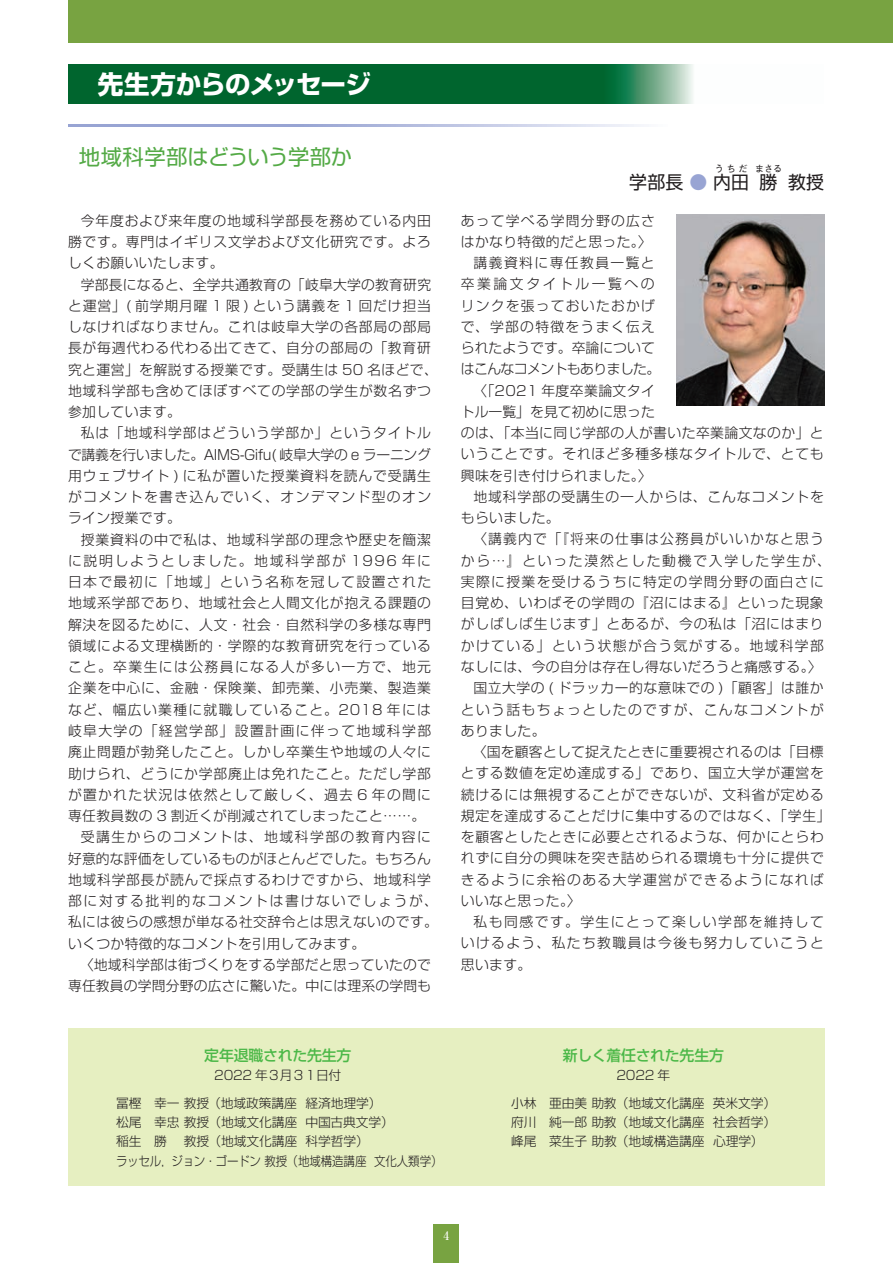
<style>
.page{position:relative;width:893px;height:1263px;background:#fff}
.page>*{position:absolute;margin:0;border:0;box-sizing:border-box;transform-origin:0 0}
.t1{font:700 25.5px "Shin Go Pro";letter-spacing:-.03em;color:#fff}
.t2{font:21.3px "Shin Go Pro";letter-spacing:-.005em;color:#54aa46}
.t3{font:18px "Shin Go Pro";letter-spacing:.015em;color:#231f20}
.t4{font:500 14.85px "Shin Go Pro";letter-spacing:-.015em;color:#4cb848}
.t5{font:300 13.8px/21.3px "Shin Go Pro";letter-spacing:.055em;color:#231f20;text-align:justify}
.t6{font:300 13.8px "Shin Go Pro";letter-spacing:.1em;color:#231f20}
.t7{font:300 13.8px "Shin Go Pro";letter-spacing:.025em;color:#231f20}
.t8{font:300 13.8px "Shin Go Pro";letter-spacing:.03em;color:#231f20}
.t9{font:300 13.8px "Shin Go Pro";letter-spacing:.01em;color:#231f20}
.t10{font:300 13.8px "Shin Go Pro";letter-spacing:.085em;color:#231f20}
.t11{font:300 13.8px "Shin Go Pro";letter-spacing:.125em;color:#231f20}
.t12{font:300 13.8px "Shin Go Pro";letter-spacing:.11em;color:#231f20}
.t13{font:300 13.8px "Shin Go Pro";letter-spacing:.09em;color:#231f20}
.t14{font:300 13.8px "Shin Go Pro";letter-spacing:.005em;color:#231f20}
.t15{font:300 13.8px "Shin Go Pro";letter-spacing:.095em;color:#231f20}
.t16{font:300 13.8px "Shin Go Pro";letter-spacing:.015em;color:#231f20}
.t17{font:300 13.8px "Shin Go Pro";letter-spacing:.035em;color:#231f20}
.t18{font:300 13.8px "Shin Go Pro";letter-spacing:.02em;color:#231f20}
.t19{font:300 13.8px "Shin Go Pro";letter-spacing:.12em;color:#231f20}
.t20{font:300 13.8px "Shin Go Pro";letter-spacing:-.04em;color:#231f20}
.t21{font:300 13.8px "Shin Go Pro";letter-spacing:.185em;color:#231f20}
.t22{font:300 12.75px/19.2px "Shin Go Pro";letter-spacing:-.01em;color:#231f20}
.t23{font:300 12.75px "Shin Go Pro";letter-spacing:-.03em;color:#231f20}
.t24{font:500 11.7px "Ryumin Pro";color:#fff}
.t25{font:9px "Shin Go Pro";letter-spacing:.16em;color:#231f20}
.s1{color:#98a4d3}
</style>
<div class="page">
<div style="left:68px;top:0;width:825px;height:43px;background:#78a341"></div>
<div style="left:434px;top:1225px;width:25px;height:38px;background:#78a341"></div>
<svg style="left:68px;top:125px;width:573px;height:2px"></svg>
<svg style="left:68px;top:65px;width:625px;height:38px;background:#0d6d39"></svg>
<div style="left:68px;top:1028px;width:757px;height:158px;background:#e6efc1"></div>
<img style="left:676px;top:214px;width:149px;height:191px">
<h1 class="t1" style="left:98px;top:64px;width:275px">先生方からのメッセージ</h1>
<h2 class="t2" style="left:79px;top:139px;width:275px">地域科学部はどういう学部か</h2>
<p class="t5" style="left:68px;top:208px;width:365px;text-indent:13px">今年度および来年度の地域科学部長を務めている内田勝です。専門はイギリス文学および文化研究です。よろしくお願いいたします。</p>
<p class="t5" style="left:68px;top:272px;width:371px;text-align:left;text-indent:13px">学部長になると、全学共通教育の「岐阜大学の教育研究と運営」( 前学期月曜 1 限 ) という講義を 1 回だけ担当しなければなりません。これは岐阜大学の各部局の部局長が毎週代わる代わる出てきて、自分の部局の「教育研究と運営」を解説する授業です。受講生は 50 名ほどで、地域科学部も含めてほぼすべての学部の学生が数名ずつ参加しています。</p>
<p class="t5" style="left:68px;top:421px;width:365px;text-indent:13px">私は「地域科学部はどういう学部か」というタイトルで講義を行いました。AIMS-Gifu( 岐阜大学の e ラーニング用ウェブサイト ) に私が置いた授業資料を読んで受講生がコメントを書き込んでいく、オンデマンド型のオンライン授業です。</p>
<p class="t5" style="left:81px;top:527px;width:352px">授業資料の中で私は、地域科学部の理念や歴史を簡潔</p>
<p class="t11" style="left:68px;top:549px;width:365px">に説明しようとしました。地域科学部が 1996 年に</p>
<p class="t6" style="left:68px;top:571px;width:365px">日本で最初に「地域」という名称を冠して設置された</p>
<p class="t5" style="left:68px;top:591px;width:364px">地域系学部であり、地域社会と人間文化が抱える課題の</p>
<p class="t5" style="left:68px;top:612px;width:365px">解決を図るために、人文・社会・自然科学の多様な専門</p>
<p class="t5" style="left:68px;top:633px;width:364px">領域による文理横断的・学際的な教育研究を行っている</p>
<p class="t6" style="left:68px;top:656px;width:365px">こと。卒業生には公務員になる人が多い一方で、地元</p>
<p class="t5" style="left:68px;top:676px;width:364px">企業を中心に、金融・保険業、卸売業、小売業、製造業</p>
<p class="t15" style="left:68px;top:698px;width:364px">など、幅広い業種に就職していること。2018 年には</p>
<p class="t6" style="left:68px;top:719px;width:365px">岐阜大学の「経営学部」設置計画に伴って地域科学部</p>
<p class="t5" style="left:68px;top:740px;width:364px">廃止問題が勃発したこと。しかし卒業生や地域の人々に</p>
<p class="t5" style="left:68px;top:761px;width:364px">助けられ、どうにか学部廃止は免れたこと。ただし学部</p>
<p class="t13" style="left:68px;top:783px;width:365px">が置かれた状況は依然として厳しく、過去 6 年の間に</p>
<p class="t7" style="left:68px;top:804px;width:359px">専任教員数の 3 割近くが削減されてしまったこと……。</p>
<p class="t12" style="left:81px;top:826px;width:352px">受講生からのコメントは、地域科学部の教育内容に</p>
<p class="t9" style="left:68px;top:847px;width:364px">好意的な評価をしているものがほとんどでした。もちろん</p>
<p class="t5" style="left:68px;top:867px;width:364px">地域科学部長が読んで採点するわけですから、地域科学</p>
<p class="t19" style="left:68px;top:889px;width:371px">部に対する批判的なコメントは書けないでしょうが、</p>
<p class="t8" style="left:68px;top:911px;width:371px">私には彼らの感想が単なる社交辞令とは思えないのです。</p>
<p class="t7" style="left:68px;top:932px;width:299px">いくつか特徴的なコメントを引用してみます。</p>
<p class="t16" style="left:80px;top:953px;width:353px">〈地域科学部は街づくりをする学部だと思っていたので</p>
<p class="t9" style="left:68px;top:974px;width:365px">専任教員の学問分野の広さに驚いた。中には理系の学問も</p>
<p class="t4" style="left:204px;top:1043px;width:149px">定年退職された先生方</p>
<p class="t23" style="left:214px;top:1065px;width:129px">2022 年３月３１日付</p>
<p class="t22" style="left:116px;top:1092px;width:328px">冨樫　幸一教授（地域政策講座 経済地理学）　　<br>松尾　幸忠教授（地域文化講座 中国古典文学）　<br>稲生　勝　教授（地域文化講座 科学哲学）　　　<br>ラッセル，ジョン・ゴードン教授（地域構造講座 文化人類学）</p>
<p class="t25" style="left:715px;top:161px;width:34px">うちだ</p>
<p class="t25" style="left:755px;top:161px;width:29px">まさる</p>
<h3 class="t3" style="left:629px;top:167px;width:150px">学部長 <span class="s1">●</span> 内田勝</h3>
<h3 class="t3" style="left:788px;top:167px;width:37px">教授</h3>
<p class="t10" style="left:461px;top:209px;width:196px">あって学べる学問分野の広さ</p>
<p class="t7" style="left:461px;top:230px;width:193px">はかなり特徴的だと思った。〉</p>
<p class="t6" style="left:474px;top:252px;width:183px">講義資料に専任教員一覧と</p>
<p class="t21" style="left:461px;top:273px;width:195px">卒業論文タイトル一覧への</p>
<p class="t10" style="left:461px;top:294px;width:196px">リンクを張っておいたおかげ</p>
<p class="t13" style="left:461px;top:315px;width:195px">で、学部の特徴をうまく伝え</p>
<p class="t14" style="left:461px;top:337px;width:195px">られたようです。卒論について</p>
<p class="t20" style="left:461px;top:358px;width:201px">はこんなコメントもありました。</p>
<p class="t8" style="left:473px;top:379px;width:183px">〈「2021 年度卒業論文タイ</p>
<p class="t14" style="left:461px;top:400px;width:196px">トル一覧」を見て初めに思った</p>
<p class="t8" style="left:461px;top:422px;width:364px">のは、「本当に同じ学部の人が書いた卒業論文なのか」と</p>
<p class="t5" style="left:461px;top:442px;width:364px">いうことです。それほど多種多様なタイトルで、とても</p>
<p class="t7" style="left:461px;top:464px;width:193px">興味を引き付けられました。〉</p>
<p class="t5" style="left:474px;top:484px;width:352px">地域科学部の受講生の一人からは、こんなコメントを</p>
<p class="t5" style="left:461px;top:506px;width:100px">もらいました。</p>
<p class="t10" style="left:473px;top:528px;width:352px">〈講義内で「『将来の仕事は公務員がいいかなと思う</p>
<p class="t11" style="left:461px;top:549px;width:372px">から…』といった漠然とした動機で入学した学生が、</p>
<p class="t6" style="left:461px;top:570px;width:365px">実際に授業を受けるうちに特定の学問分野の面白さに</p>
<p class="t5" style="left:461px;top:591px;width:364px">目覚め、いわばその学問の『沼にはまる』といった現象</p>
<p class="t5" style="left:461px;top:612px;width:364px">がしばしば生じます」とあるが、今の私は「沼にはまり</p>
<p class="t6" style="left:461px;top:634px;width:365px">かけている」という状態が合う気がする。地域科学部</p>
<p class="t7" style="left:461px;top:655px;width:363px">なしには、今の自分は存在し得ないだろうと痛感する。〉</p>
<p class="t17" style="left:474px;top:677px;width:352px">国立大学の ( ドラッカー的な意味での )「顧客」は誰か</p>
<p class="t6" style="left:461px;top:698px;width:365px">という話もちょっとしたのですが、こんなコメントが</p>
<p class="t5" style="left:461px;top:718px;width:86px">ありました。</p>
<p class="t18" style="left:473px;top:740px;width:353px">〈国を顧客として捉えたときに重要視されるのは「目標</p>
<p class="t5" style="left:461px;top:761px;width:364px">とする数値を定め達成する」であり、国立大学が運営を</p>
<p class="t5" style="left:461px;top:782px;width:364px">続けるには無視することができないが、文科省が定める</p>
<p class="t5" style="left:461px;top:803px;width:371px">規定を達成することだけに集中するのではなく、「学生」</p>
<p class="t5" style="left:461px;top:824px;width:364px">を顧客としたときに必要とされるような、何かにとらわ</p>
<p class="t5" style="left:461px;top:846px;width:365px">れずに自分の興味を突き詰められる環境も十分に提供で</p>
<p class="t6" style="left:461px;top:868px;width:365px">きるように余裕のある大学運営ができるようになれば</p>
<p class="t7" style="left:461px;top:889px;width:122px">いいなと思った。〉</p>
<p class="t12" style="left:474px;top:910px;width:352px">私も同感です。学生にとって楽しい学部を維持して</p>
<p class="t6" style="left:461px;top:932px;width:365px">いけるよう、私たち教職員は今後も努力していこうと</p>
<p class="t5" style="left:461px;top:952px;width:72px">思います。</p>
<p class="t4" style="left:563px;top:1043px;width:163px">新しく着任された先生方</p>
<p class="t22" style="left:616px;top:1064px;width:55px">2022 年</p>
<p class="t22" style="left:511px;top:1092px;width:267px;text-align:justify">小林　亜由美助教（地域文化講座 英米文学）府川　純一郎助教（地域文化講座 社会哲学）峰尾　菜生子助教（地域構造講座 心理学）　</p>
<p class="t24" style="left:444px;top:1227px;width:7px">4</p>
</div>
